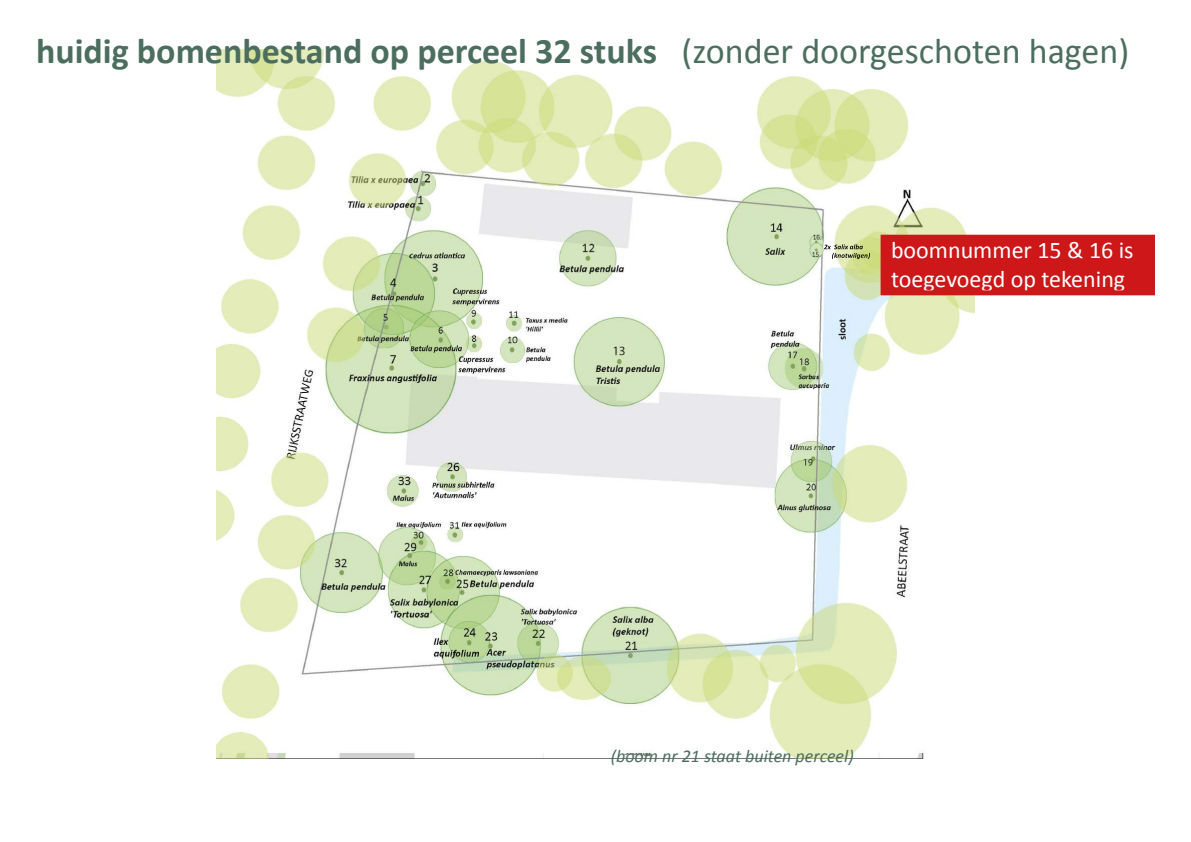
<style>
.page{position:relative;width:1191px;height:842px;background:#fff}
.page>*{position:absolute;margin:0;border:0;box-sizing:border-box;transform-origin:0 0}
.t1{font:700 36px "Calibri";color:#4b6e5f}
.t2{font:24px/28.8px "Calibri";color:#fff}
.t3{font:italic 18px "Calibri";color:#4b6e5f}
.s1{font-weight:400}
</style>
<div class="page">
<img style="left:217px;top:50px;width:757px;height:709px">
<div style="left:883px;top:237px;width:269px;height:56px;background:#cd1719"></div>
<div style="left:880px;top:235px;width:275px;height:60px;border:5px solid #cd1719"></div>
<p class="t1" style="left:36px;top:26px;width:1094px">huidig bomenbestand op perceel 32 stuks <span class="s1">(zonder doorgeschoten hagen)</span></p>
<p class="t2" style="left:891px;top:235px;width:244px">boomnummer 15 &amp; 16 is toegevoegd op tekening</p>
<p class="t3" style="left:610px;top:743px;width:245px">(boom nr 21 staat buiten perceel)</p>
</div>
